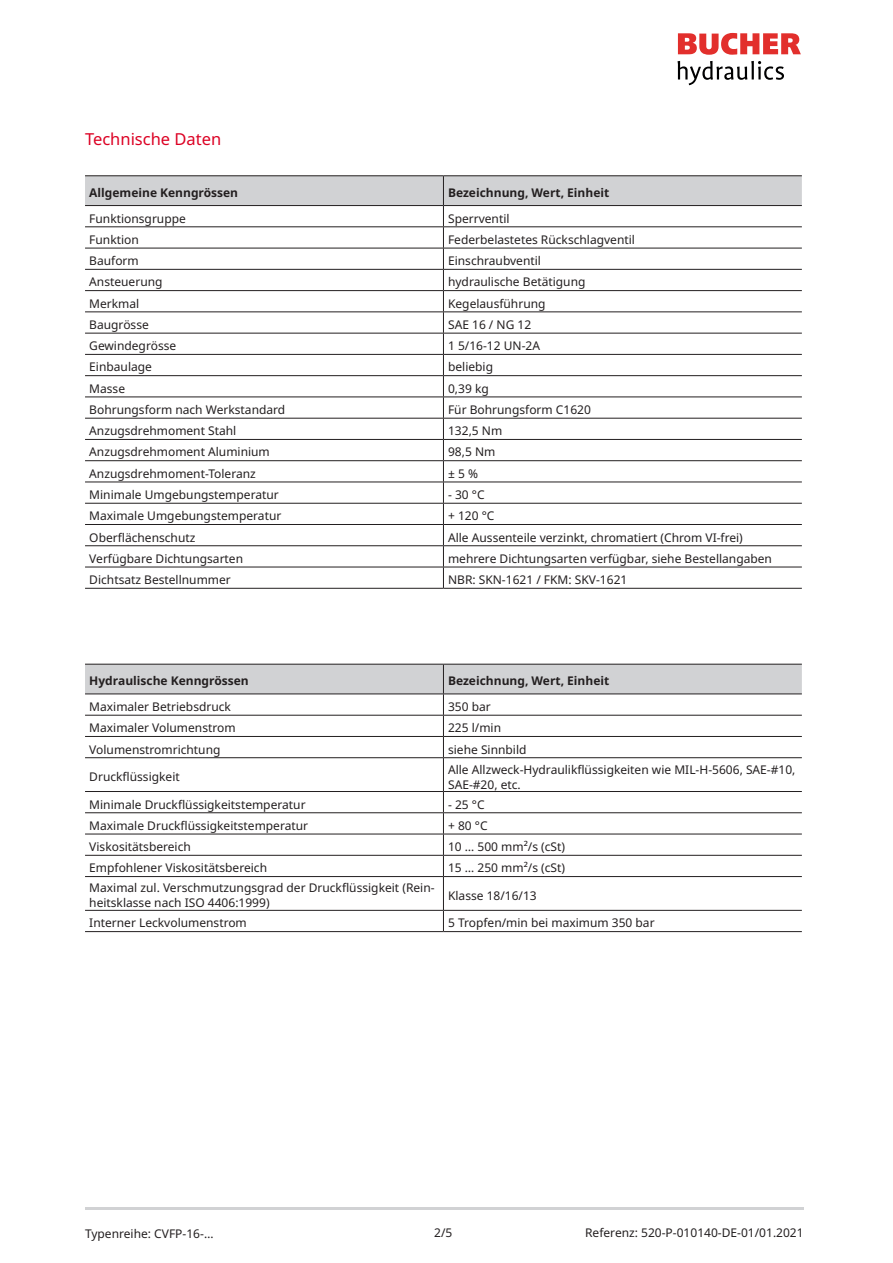
<style>
.page{position:relative;width:893px;height:1263px;background:#fff}
.page>*{position:absolute;margin:0;border:0;box-sizing:border-box;transform-origin:0 0}
.t1{font:16.5px "Noto Sans";color:#dc0023}
.table_text{font:12px/15px "Noto Sans";color:#231f20}
.H_1_table{font:700 12px "Noto Sans";color:#231f20}
.reference{font:12px "Noto Sans";color:#231f20}
.date{font:12px "Noto Sans";color:#231f20}
.page_nuber{font:12px "Noto Sans";color:#231f20}
</style>
<div class="page">
<svg style="left:678px;top:33px;width:123px;height:22px"></svg>
<svg style="left:677px;top:61px;width:107px;height:24px"></svg>
<hr style="left:85px;top:1208px;width:719px;height:2px;background:#d1d2d4">
<hr style="left:443px;top:588px;width:359px;height:1px;background:#231f20">
<svg style="left:85px;top:176px;width:717px;height:412px"></svg>
<hr style="left:85px;top:175px;width:358px;height:1px;background:#231f20">
<hr style="left:443px;top:175px;width:359px;height:1px;background:#231f20">
<hr style="left:85px;top:205px;width:358px;height:1px;background:#231f20">
<hr style="left:443px;top:205px;width:359px;height:1px;background:#231f20">
<hr style="left:85px;top:226px;width:358px;height:1px;background:#231f20">
<hr style="left:85px;top:248px;width:358px;height:1px;background:#231f20">
<hr style="left:85px;top:269px;width:358px;height:1px;background:#231f20">
<hr style="left:85px;top:290px;width:358px;height:1px;background:#231f20">
<hr style="left:85px;top:311px;width:358px;height:1px;background:#231f20">
<hr style="left:85px;top:333px;width:358px;height:1px;background:#231f20">
<hr style="left:85px;top:354px;width:358px;height:1px;background:#231f20">
<hr style="left:85px;top:375px;width:358px;height:1px;background:#231f20">
<hr style="left:85px;top:396px;width:358px;height:1px;background:#231f20">
<hr style="left:85px;top:418px;width:358px;height:1px;background:#231f20">
<hr style="left:85px;top:439px;width:358px;height:1px;background:#231f20">
<hr style="left:85px;top:460px;width:358px;height:1px;background:#231f20">
<hr style="left:85px;top:482px;width:358px;height:1px;background:#231f20">
<hr style="left:85px;top:503px;width:358px;height:1px;background:#231f20">
<hr style="left:85px;top:524px;width:358px;height:1px;background:#231f20">
<hr style="left:85px;top:545px;width:358px;height:1px;background:#231f20">
<hr style="left:85px;top:567px;width:358px;height:1px;background:#231f20">
<hr style="left:85px;top:588px;width:358px;height:1px;background:#231f20">
<svg style="left:85px;top:758px;width:717px;height:152px"></svg>
<hr style="left:443px;top:757px;width:359px;height:1px;background:#231f20">
<hr style="left:443px;top:758px;width:1px;height:33px;background:#231f20">
<hr style="left:443px;top:791px;width:359px;height:1px;background:#231f20">
<hr style="left:443px;top:812px;width:359px;height:1px;background:#231f20">
<hr style="left:443px;top:834px;width:359px;height:1px;background:#231f20">
<hr style="left:443px;top:855px;width:359px;height:1px;background:#231f20">
<svg style="left:443px;top:792px;width:1px;height:84px"></svg>
<hr style="left:443px;top:876px;width:359px;height:1px;background:#231f20">
<hr style="left:443px;top:877px;width:1px;height:33px;background:#231f20">
<hr style="left:443px;top:910px;width:359px;height:1px;background:#231f20">
<svg style="left:443px;top:911px;width:1px;height:20px"></svg>
<hr style="left:443px;top:931px;width:359px;height:1px;background:#231f20">
<svg style="left:85px;top:665px;width:717px;height:92px"></svg>
<hr style="left:85px;top:664px;width:358px;height:1px;background:#231f20">
<hr style="left:443px;top:664px;width:359px;height:1px;background:#231f20">
<hr style="left:85px;top:693px;width:358px;height:1px;background:#231f20">
<hr style="left:443px;top:693px;width:359px;height:1px;background:#231f20">
<hr style="left:85px;top:715px;width:358px;height:1px;background:#231f20">
<hr style="left:85px;top:736px;width:358px;height:1px;background:#231f20">
<hr style="left:85px;top:757px;width:358px;height:1px;background:#231f20">
<hr style="left:85px;top:791px;width:358px;height:1px;background:#231f20">
<hr style="left:85px;top:812px;width:358px;height:1px;background:#231f20">
<hr style="left:85px;top:834px;width:358px;height:1px;background:#231f20">
<hr style="left:85px;top:855px;width:358px;height:1px;background:#231f20">
<hr style="left:85px;top:876px;width:358px;height:1px;background:#231f20">
<hr style="left:85px;top:910px;width:358px;height:1px;background:#231f20">
<hr style="left:85px;top:931px;width:358px;height:1px;background:#231f20">
<h2 class="t1" style="left:85px;top:128px;width:138px">Technische Daten</h2>
<p class="H_1_table" style="left:89px;top:184px;width:150px">Allgemeine Kenngrössen</p>
<p class="H_1_table" style="left:448px;top:184px;width:163px">Bezeichnung, Wert, Einheit</p>
<p class="table_text" style="left:89px;top:211px;width:98px">Funktionsgruppe</p>
<p class="table_text" style="left:448px;top:211px;width:63px">Sperrventil</p>
<p class="table_text" style="left:89px;top:232px;width:51px">Funktion</p>
<p class="table_text" style="left:448px;top:232px;width:188px">Federbelastetes Rückschlagventil</p>
<p class="table_text" style="left:89px;top:254px;width:51px">Bauform</p>
<p class="table_text" style="left:448px;top:254px;width:94px">Einschraubventil</p>
<p class="table_text" style="left:89px;top:275px;width:75px">Ansteuerung</p>
<p class="table_text" style="left:448px;top:275px;width:139px">hydraulische Betätigung</p>
<p class="table_text" style="left:89px;top:296px;width:52px">Merkmal</p>
<p class="table_text" style="left:448px;top:296px;width:99px">Kegelausführung</p>
<p class="table_text" style="left:89px;top:317px;width:61px">Baugrösse</p>
<p class="table_text" style="left:448px;top:317px;width:85px">SAE 16 / NG 12</p>
<p class="table_text" style="left:89px;top:339px;width:88px">Gewindegrösse</p>
<p class="table_text" style="left:448px;top:339px;width:94px">1 5/16-12 UN-2A</p>
<p class="table_text" style="left:89px;top:360px;width:64px">Einbaulage</p>
<p class="table_text" style="left:448px;top:360px;width:46px">beliebig</p>
<p class="table_text" style="left:89px;top:381px;width:37px">Masse</p>
<p class="table_text" style="left:448px;top:381px;width:42px">0,39 kg</p>
<p class="table_text" style="left:89px;top:402px;width:198px">Bohrungsform nach Werkstandard</p>
<p class="table_text" style="left:448px;top:402px;width:144px">Für Bohrungsform C1620</p>
<p class="table_text" style="left:89px;top:424px;width:149px">Anzugsdrehmoment Stahl</p>
<p class="table_text" style="left:448px;top:424px;width:56px">132,5 Nm</p>
<p class="table_text" style="left:89px;top:445px;width:182px">Anzugsdrehmoment Aluminium</p>
<p class="table_text" style="left:448px;top:445px;width:49px">98,5 Nm</p>
<p class="table_text" style="left:89px;top:466px;width:168px">Anzugsdrehmoment-Toleranz</p>
<p class="table_text" style="left:448px;top:466px;width:31px">± 5 %</p>
<p class="table_text" style="left:89px;top:487px;width:191px">Minimale Umgebungstemperatur</p>
<p class="table_text" style="left:448px;top:487px;width:38px">- 30 °C</p>
<p class="table_text" style="left:89px;top:509px;width:194px">Maximale Umgebungstemperatur</p>
<p class="table_text" style="left:448px;top:509px;width:48px">+ 120 °C</p>
<p class="table_text" style="left:89px;top:530px;width:108px">Oberflächenschutz</p>
<p class="table_text" style="left:448px;top:530px;width:296px">Alle Aussenteile verzinkt, chromatiert (Chrom VI-frei)</p>
<p class="table_text" style="left:89px;top:551px;width:155px">Verfügbare Dichtungsarten</p>
<p class="table_text" style="left:448px;top:551px;width:325px">mehrere Dichtungsarten verfügbar, siehe Bestellangaben</p>
<p class="table_text" style="left:89px;top:572px;width:143px">Dichtsatz Bestellnummer</p>
<p class="table_text" style="left:448px;top:572px;width:181px">NBR: SKN-1621 / FKM: SKV-1621</p>
<p class="H_1_table" style="left:89px;top:673px;width:161px">Hydraulische Kenngrössen</p>
<p class="H_1_table" style="left:448px;top:673px;width:163px">Bezeichnung, Wert, Einheit</p>
<p class="table_text" style="left:89px;top:699px;width:143px">Maximaler Betriebsdruck</p>
<p class="table_text" style="left:448px;top:699px;width:44px">350 bar</p>
<p class="table_text" style="left:89px;top:721px;width:148px">Maximaler Volumenstrom</p>
<p class="table_text" style="left:448px;top:721px;width:55px">225 l/min</p>
<p class="table_text" style="left:89px;top:742px;width:133px">Volumenstromrichtung</p>
<p class="table_text" style="left:448px;top:742px;width:80px">siehe Sinnbild</p>
<p class="table_text" style="left:89px;top:769px;width:92px">Druckflüssigkeit</p>
<p class="table_text" style="left:448px;top:762px;width:349px">Alle Allzweck-Hydraulikflüssigkeiten wie MIL-H-5606, SAE-#10,<br>SAE-#20, etc.</p>
<p class="table_text" style="left:89px;top:797px;width:218px">Minimale Druckflüssigkeitstemperatur</p>
<p class="table_text" style="left:448px;top:797px;width:38px">- 25 °C</p>
<p class="table_text" style="left:89px;top:818px;width:220px">Maximale Druckflüssigkeitstemperatur</p>
<p class="table_text" style="left:448px;top:818px;width:41px">+ 80 °C</p>
<p class="table_text" style="left:89px;top:839px;width:103px">Viskositätsbereich</p>
<p class="table_text" style="left:448px;top:839px;width:119px">10 … 500 mm²/s (cSt)</p>
<p class="table_text" style="left:89px;top:861px;width:179px">Empfohlener Viskositätsbereich</p>
<p class="table_text" style="left:448px;top:861px;width:119px">15 … 250 mm²/s (cSt)</p>
<p class="table_text" style="left:89px;top:881px;width:347px">Maximal zul. Verschmutzungsgrad der Druckflüssigkeit (Rein&shy;heitsklasse nach ISO 4406:1999)</p>
<p class="table_text" style="left:448px;top:888px;width:90px">Klasse 18/16/13</p>
<p class="table_text" style="left:89px;top:916px;width:159px">Interner Leckvolumenstrom</p>
<p class="table_text" style="left:448px;top:916px;width:208px">5 Tropfen/min bei maximum 350 bar</p>
<p class="date" style="left:85px;top:1225px;width:130px">Typenreihe: CVFP-16-…</p>
<p class="page_nuber" style="left:434px;top:1224px;width:20px">2/5</p>
<p class="reference" style="left:585px;top:1224px;width:220px">Referenz: 520-P-010140-DE-01/01.2021</p>
</div>
